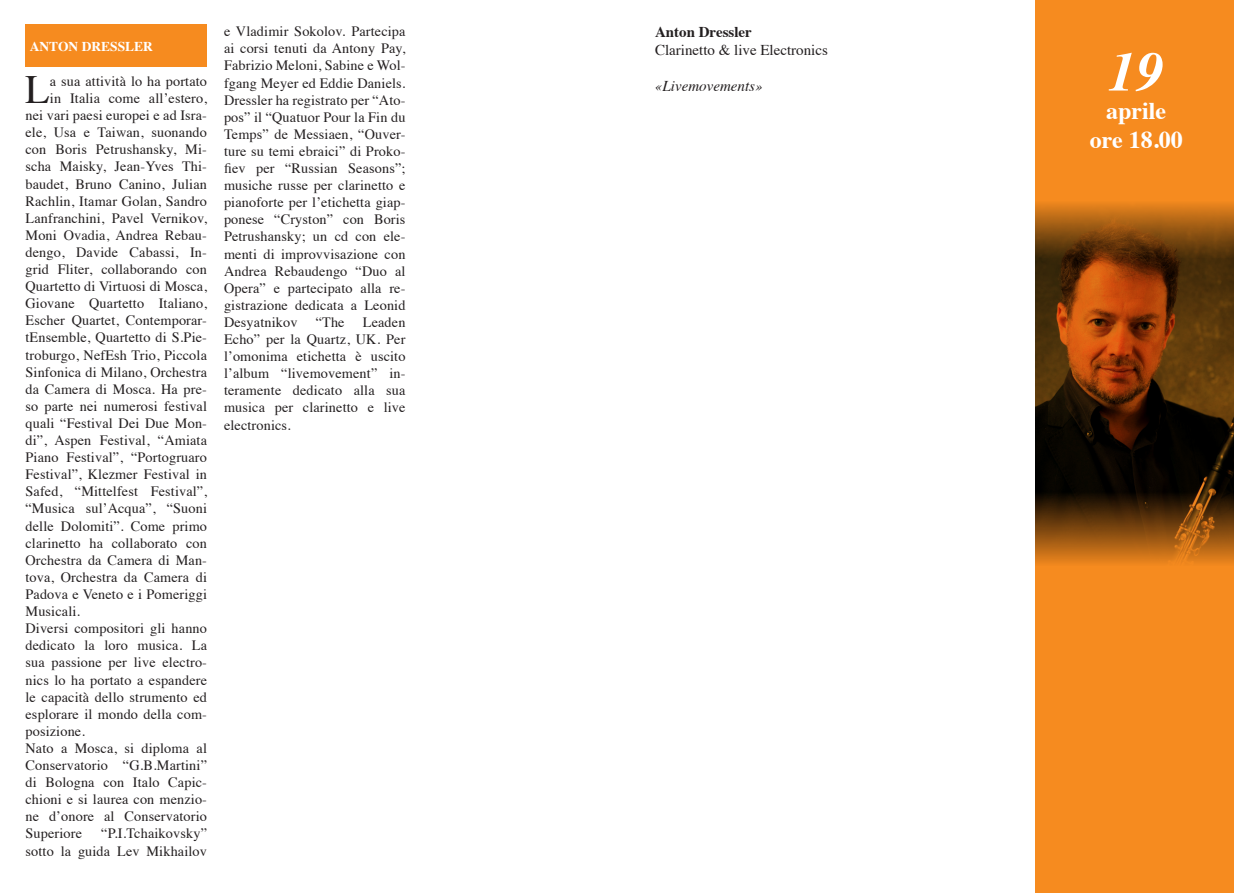
<style>
.page{position:relative;width:1259px;height:893px;background:#fff}
.page>*{position:absolute;margin:0;border:0;box-sizing:border-box;transform-origin:0 0}
.t1{font:italic 700 55.5px "Times";color:#fff}
.t2{font:40.05px "Times";color:#231f20}
.t3{font:700 24px "Times";color:#fff}
.t4{font:15px "Times";color:#231f20}
.t5{font:italic 15px "Times";color:#231f20}
.t6{font:700 15px "Times";color:#231f20}
.t7{font:14.25px/17.1px "Times";letter-spacing:.01em;color:#231f20;text-align:justify}
.t8{font:700 13.5px "Times";color:#fff}
</style>
<div class="page">
<div style="left:26px;top:24px;width:181px;height:43px;background:#f68b1f"></div>
<div style="left:1035px;top:0;width:198px;height:893px;background:#f68b1f"></div>
<img style="left:1035px;top:258px;width:198px;height:234px">
<svg style="left:1035px;top:203px;width:198px;height:55px;background:#925311"></svg>
<svg style="left:1035px;top:492px;width:198px;height:71px;background:#7d460f"></svg>
<p class="t8" style="left:30px;top:33px;width:125px">ANTON DRESSLER</p>
<p class="t2" style="left:25px;top:52px;width:26px">L</p>
<p class="t7" style="left:50px;top:71px;width:159px">a sua attività lo ha portato</p>
<p class="t7" style="left:50px;top:88px;width:158px">in Italia come all’estero,</p>
<p class="t7" style="left:26px;top:106px;width:183px">nei vari paesi europei e ad Isra-</p>
<p class="t7" style="left:26px;top:123px;width:183px">ele, Usa e Taiwan, suonando</p>
<p class="t7" style="left:26px;top:140px;width:183px">con Boris Petrushansky, Mi-</p>
<p class="t7" style="left:26px;top:157px;width:183px">scha Maisky, Jean-Yves Thi-</p>
<p class="t7" style="left:26px;top:174px;width:183px">baudet, Bruno Canino, Julian</p>
<p class="t7" style="left:26px;top:191px;width:183px">Rachlin, Itamar Golan, Sandro</p>
<p class="t7" style="left:26px;top:208px;width:183px">Lanfranchini, Pavel Vernikov,</p>
<p class="t7" style="left:26px;top:225px;width:183px">Moni Ovadia, Andrea Rebau-</p>
<p class="t7" style="left:26px;top:242px;width:183px">dengo, Davide Cabassi, In-</p>
<p class="t7" style="left:26px;top:259px;width:183px">grid Fliter, collaborando con</p>
<p class="t7" style="left:26px;top:277px;width:183px">Quartetto di Virtuosi di Mosca,</p>
<p class="t7" style="left:26px;top:294px;width:183px">Giovane Quartetto Italiano,</p>
<p class="t7" style="left:26px;top:311px;width:183px">Escher Quartet, Contemporar-</p>
<p class="t7" style="left:26px;top:328px;width:183px">tEnsemble, Quartetto di S.Pie-</p>
<p class="t7" style="left:26px;top:345px;width:183px">troburgo, NefEsh Trio, Piccola</p>
<p class="t7" style="left:26px;top:362px;width:183px">Sinfonica di Milano, Orchestra</p>
<p class="t7" style="left:26px;top:379px;width:183px">da Camera di Mosca. Ha pre-</p>
<p class="t7" style="left:26px;top:396px;width:183px">so parte nei numerosi festival</p>
<p class="t7" style="left:26px;top:413px;width:183px">quali “Festival Dei Due Mon-</p>
<p class="t7" style="left:26px;top:430px;width:183px">di”, Aspen Festival, “Amiata</p>
<p class="t7" style="left:26px;top:448px;width:183px">Piano Festival”, “Portogruaro</p>
<p class="t7" style="left:26px;top:465px;width:183px">Festival”, Klezmer Festival in</p>
<p class="t7" style="left:26px;top:482px;width:183px">Safed, “Mittelfest Festival”,</p>
<p class="t7" style="left:26px;top:499px;width:183px">“Musica sul’Acqua”, “Suoni</p>
<p class="t7" style="left:26px;top:516px;width:183px">delle Dolomiti”. Come primo</p>
<p class="t7" style="left:26px;top:533px;width:183px">clarinetto ha collaborato con</p>
<p class="t7" style="left:26px;top:550px;width:183px">Orchestra da Camera di Man-</p>
<p class="t7" style="left:26px;top:567px;width:183px">tova, Orchestra da Camera di</p>
<p class="t7" style="left:26px;top:584px;width:183px">Padova e Veneto e i Pomeriggi</p>
<p class="t7" style="left:26px;top:601px;width:56px">Musicali.</p>
<p class="t7" style="left:26px;top:619px;width:183px">Diversi compositori gli hanno dedicato la loro musica. La sua passione per live electro&shy;nics lo ha portato a espandere le capacità dello strumento ed esplorare il mondo della com&shy;posizione.</p>
<p class="t7" style="left:26px;top:738px;width:183px">Nato a Mosca, si diploma al Conservatorio “G.B.Martini” di Bologna con Italo Capic&shy;chioni e si laurea con menzio&shy;ne d’onore al Conservatorio Superiore</p>
<p class="t7" style="left:26px;top:824px;width:183px;text-align:right">“P.I.Tchaikovsky”<br>sotto la guida Lev Mikhailov</p>
<p class="t7" style="left:224px;top:22px;width:183px">e Vladimir Sokolov. Partecipa ai corsi tenuti da Antony Pay, Fabrizio Meloni, Sabine e Wol&shy;fgang Meyer ed Eddie Daniels.</p>
<p class="t7" style="left:224px;top:90px;width:183px">Dressler ha registrato per “Ato&shy;pos” il “Quatuor Pour la Fin du Temps” de Messiaen, “Ouver&shy;ture su temi ebraici” di Proko&shy;fiev per “Russian Seasons”; musiche russe per clarinetto e pianoforte per l’etichetta giap&shy;ponese “Cryston” con Boris Petrushansky; un cd con ele&shy;menti di improvvisazione con Andrea Rebaudengo “Duo al Opera” e partecipato alla re&shy;gistrazione dedicata a Leonid Desyatnikov</p>
<p class="t7" style="left:224px;top:312px;width:183px;text-indent:139px">Leaden Echo” per la Quartz, UK. Per l’omonima etichetta è uscito l’album “livemovement” in&shy;teramente dedicato alla sua musica per clarinetto e live electronics.</p>
<p class="t7" style="left:316px;top:312px;width:30px">“The</p>
<p class="t6" style="left:655px;top:17px;width:98px">Anton Dressler</p>
<p class="t4" style="left:655px;top:36px;width:174px">Clarinetto &amp; live Electronics</p>
<p class="t5" style="left:655px;top:73px;width:109px">«Livemovements»</p>
<p class="t1" style="left:1108px;top:20px;width:57px">19</p>
<p class="t3" style="left:1106px;top:88px;width:61px">aprile</p>
<p class="t3" style="left:1089px;top:117px;width:94px">ore 18.00</p>
</div>
